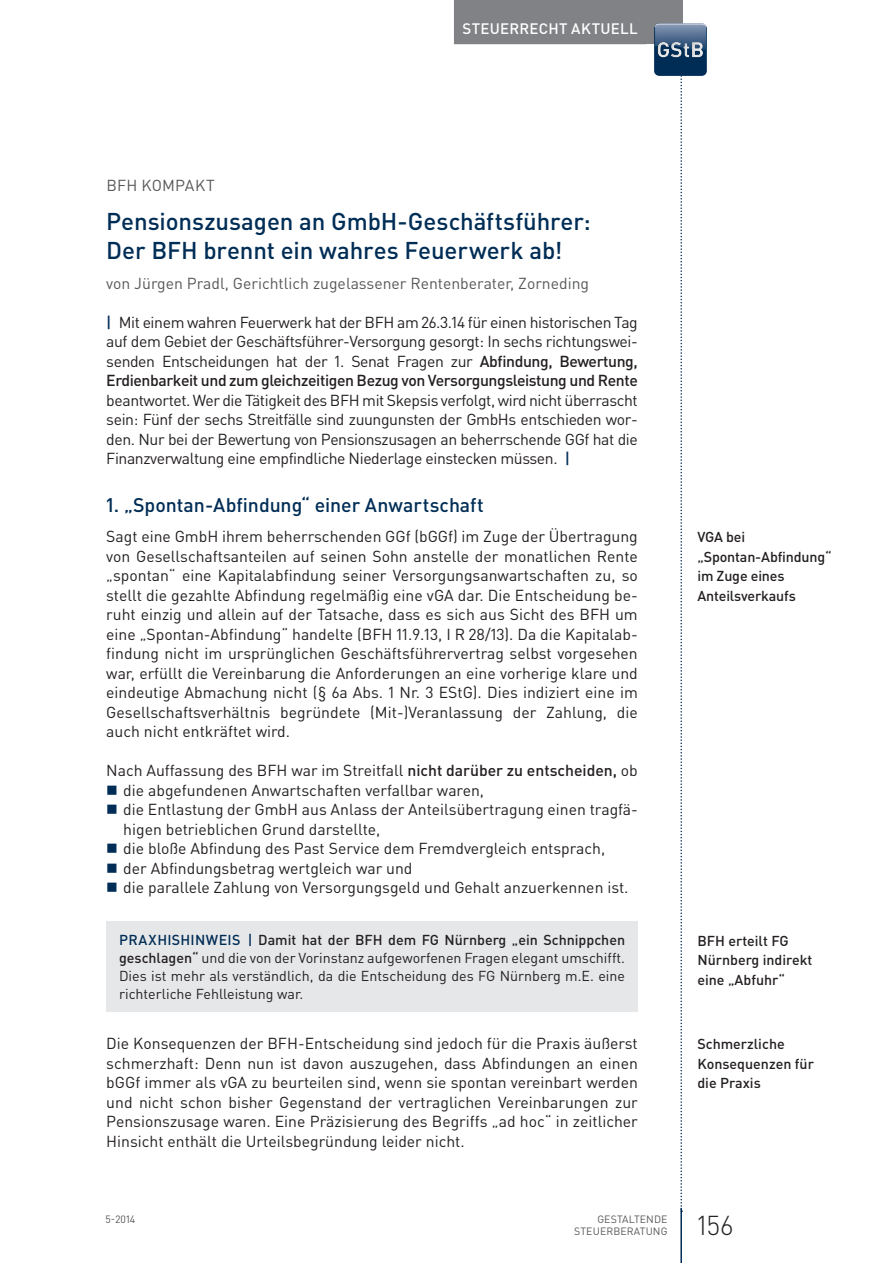
<style>
.page{position:relative;width:893px;height:1263px;background:#fff}
.page>*{position:absolute;margin:0;border:0;box-sizing:border-box;transform-origin:0 0}
.t1{font:300 27px "DIN Pro";color:#231f20}
.t2{font:500 24px/28.5px "DIN Pro";letter-spacing:-.005em;color:#002d56}
.t3{font:500 19.5px "DIN Pro";letter-spacing:-.005em;color:#002d56}
.t4{font:15.75px/19.5px "DIN Pro";color:#231f20;text-align:justify}
.t5{font:15.75px "DIN Pro";color:#57585a}
.t6{font:500 15px "DIN Pro";letter-spacing:.02em;color:#fff}
.t7{font:14.25px/18px "DIN Pro";color:#231f20;text-align:justify}
.t8{font:500 14.25px/19.5px "DIN Pro";color:#231f20}
.t9{font:10.5px "DIN Pro";color:#57585a}
.s1{font-weight:500;color:#002d56}
.s2{font-weight:500}
</style>
<div class="page">
<div style="left:638px;top:0;width:44px;height:44px;background:#808285"></div>
<hr style="left:680px;top:1208px;width:2px;height:55px;background:#002d56">
<div style="left:454px;top:0;width:192px;height:44px;background:#808285"></div>
<img style="left:654px;top:23px;width:53px;height:53px">
<svg style="left:658px;top:0;width:45px;height:1212px"></svg>
<div style="left:655px;top:41px;width:49px;height:16px;background:#231f20;opacity:.3"></div>
<div style="left:106px;top:921px;width:532px;height:91px;background:#e6e7e9"></div>
<p class="t6" style="left:462px;top:18px;width:177px">Steuerrecht aktuell</p>
<p class="t5" style="left:106px;top:175px;width:47px">BFH kompakt</p>
<h2 class="t2" style="left:106px;top:206px;width:486px">Pensionszusagen an GmbH -Geschäftsführer:<br>Der BFH brennt ein wahres Feuerwerk ab!</h2>
<p class="t5" style="left:106px;top:272px;width:484px">von Jürgen Pradl, Gerichtlich zugelassener Rentenberater, Zorneding</p>
<p class="t4" style="left:106px;top:312px;width:533px"><span class="s1">|</span> Mit einem wahren Feuerwerk hat der BFH am 26.3.14 für einen historischen Tag auf dem Gebiet der Geschäftsführer-Versorgung gesorgt: I n sechs richtungswei&shy;senden Entscheidungen hat der 1. Senat Fragen zur <span class="s2">Abfindung, Bewertung, -Erdienbarkeit und zum gleichzeitigen Bezug von Versorgungsleistung und Rente</span></p>
<p class="t4" style="left:106px;top:390px;width:533px">beantwortet. Wer die Tätigkeit des BFH mit Skepsis verfolgt, wird nicht überrascht sein: Fünf der sechs Streitfälle sind zuungunsten der GmbHs entschieden wor&shy;den. Nur bei der Bewertung von Pensionszusagen an beherrschende GGf hat die Finanzverwaltung eine empfindliche Niederlage einstecken müssen. <span class="s1">|</span></p>
<p class="t3" style="left:106px;top:492px;width:379px">1. „Spontan-Abfindung“ einer Anwartschaft</p>
<p class="t4" style="left:106px;top:526px;width:533px">Sagt eine GmbH ihrem beherrschenden GGf (bGGf) im Zuge der Übertragung von Gesellschaftsanteilen auf seinen Sohn anstelle der monatlichen Rente „spontan“ eine Kapitalabfindung seiner Versorgungsanwartschaften zu, so stellt die gezahlte Abfindung regelmäßig eine vGA dar. Die Entscheidung be&shy;ruht einzig und allein auf der Tatsache, dass es sich aus Sicht des BFH um eine „Spontan-Abfindung“ handelte (BFH 11.9.13, I R 28/13). Da die Kapitalab&shy;findung nicht im ursprünglichen Geschäftsführervertrag selbst vorgesehen war, erfüllt die Vereinbarung die Anforderungen an eine vorherige klare und eindeutige Abmachung nicht (§ 6a Abs. 1 Nr. 3 EStG). Dies indiziert eine im Gesellschaftsverhältnis begründete (Mit-)Veranlassung der Zahlung, die auch nicht entkräftet wird.</p>
<p class="t4" style="left:123px;top:760px;width:516px;text-align:left;text-indent:-17px">Nach Auffassung des BFH war im Streitfall <span class="s2">nicht darüber zu entscheiden,</span> ob die abgefundenen Anwartschaften verfallbar waren,<br>die Entlastung der GmbH aus Anlass der Anteilsübertragung einen tragfä&shy;higen betrieblichen Grund darstellte,<br>die bloße Abfindung des Past Service dem Fremdvergleich entsprach,<br>der Abfindungsbetrag wertgleich war und<br>die parallele Zahlung von Versorgungsgeld und Gehalt anzuerkennen ist.</p>
<p class="t7" style="left:119px;top:930px;width:508px"><span class="s1">Praxhishinweis |</span> <span class="s2">Damit hat der BFH dem FG Nürnberg „ein Schnippchen geschlagen“</span> und die von der Vorinstanz aufgeworfenen Fragen elegant umschifft.<br>Dies ist mehr als verständlich, da die Entscheidung des FG Nürnberg m.E. eine richterliche Fehlleistung war.</p>
<p class="t4" style="left:106px;top:1033px;width:533px">Die Konsequenzen der BFH-Entscheidung sind jedoch für die Praxis äußerst schmerzhaft: Denn nun ist davon auszugehen, dass Abfindungen an einen bGGf immer als vGA zu beurteilen sind, wenn sie spontan vereinbart werden und nicht schon bisher Gegenstand der vertraglichen Vereinbarungen zur Pensionszusage waren. Eine Präzisierung des Begriffs „ad hoc“ in zeitlicher Hinsicht enthält die Urteilsbegründung leider nicht.</p>
<p class="t9" style="left:106px;top:1212px;width:31px">5-2014</p>
<p class="t9" style="left:597px;top:1212px;width:14px">Gesta</p>
<p class="t9" style="left:629px;top:1212px;width:13px">ltende</p>
<p class="t9" style="left:574px;top:1224px;width:14px">Steuerberatung</p>
<p class="t8" style="left:697px;top:527px;width:136px">VGA bei „Spontan-Abfindung“ im Zuge eines<br>Anteilsverkaufs</p>
<p class="t8" style="left:697px;top:930px;width:117px">BFH erteilt FG<br>Nürnberg indirekt eine „Abfuhr“</p>
<p class="t8" style="left:697px;top:1034px;width:118px">Schmerzliche<br>Konsequenzen für die Praxis</p>
<h1 class="t1" style="left:697px;top:1207px;width:37px">156</h1>
</div>
